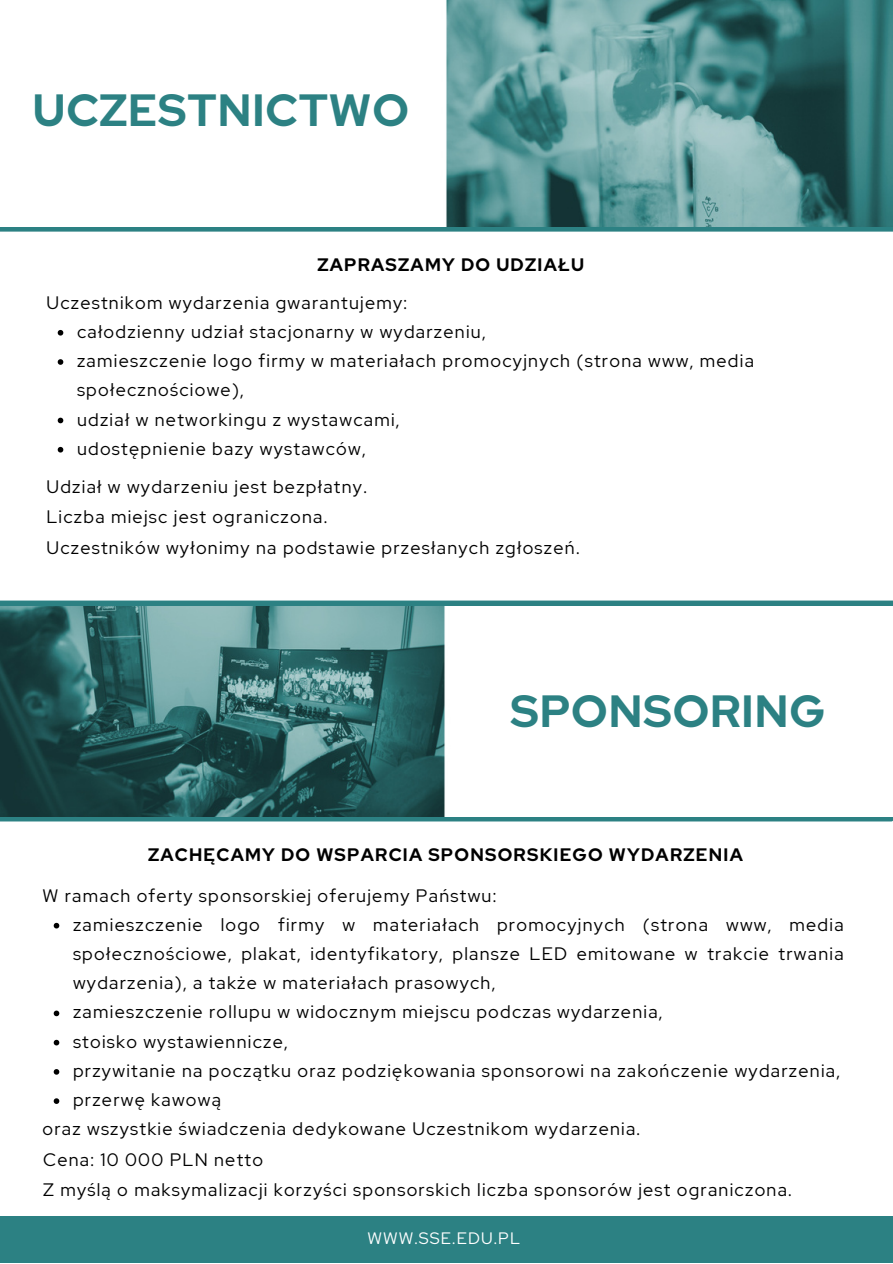
<style>
.page{position:relative;width:893px;height:1264px;background:#fff}
.page>*{position:absolute;margin:0;border:0;box-sizing:border-box;transform-origin:0 0}
.t1{font:700 45px "Red Hat Display";letter-spacing:.02em;color:#2c8183}
.t2{font:18px/29.2px "Red Hat Display";letter-spacing:.07em;color:#000;text-align:justify}
.t3{font:700 18px "Red Hat Display";letter-spacing:.07em;color:#000}
.t4{font:16.5px "Red Hat Display";letter-spacing:.07em;color:#fff}
</style>
<div class="page">
<div style="left:0;top:1215px;width:892px;height:47px;background:#2c8183"></div>
<svg style="left:0;top:226px;width:892px;height:6px;background:#4e9495"></svg>
<svg style="left:0;top:816px;width:892px;height:5px;background:#3f8789"></svg>
<svg style="left:0;top:600px;width:892px;height:7px;background:#509697"></svg>
<img style="left:446px;top:0;width:446px;height:226px">
<img style="left:0;top:607px;width:445px;height:209px">
<svg style="left:54px;top:922px;width:5px;height:6px"></svg>
<svg style="left:54px;top:1010px;width:5px;height:6px"></svg>
<svg style="left:54px;top:1039px;width:5px;height:6px"></svg>
<svg style="left:54px;top:1069px;width:5px;height:5px"></svg>
<svg style="left:54px;top:1098px;width:5px;height:5px"></svg>
<svg style="left:58px;top:330px;width:5px;height:5px"></svg>
<svg style="left:58px;top:359px;width:5px;height:6px"></svg>
<svg style="left:58px;top:417px;width:5px;height:6px"></svg>
<svg style="left:58px;top:447px;width:5px;height:5px"></svg>
<p class="t1" style="left:33px;top:80px;width:377px">UCZESTNICTWO</p>
<p class="t3" style="left:317px;top:252px;width:268px">ZAPRASZAMY DO UDZIAŁU</p>
<p class="t2" style="left:46px;top:287px;width:362px">Uczestnikom wydarzenia gwarantujemy:</p>
<p class="t2" style="left:77px;top:317px;width:410px">całodzienny udział stacjonarny w wydarzeniu,</p>
<p class="t2" style="left:77px;top:346px;width:678px">zamieszczenie logo firmy w materiałach promocyjnych (strona www, media społecznościowe),</p>
<p class="t2" style="left:77px;top:404px;width:324px">udział w networkingu z wystawcami,</p>
<p class="t2" style="left:77px;top:434px;width:290px">udostępnienie bazy wystawców,</p>
<p class="t2" style="left:46px;top:472px;width:322px">Udział w wydarzeniu jest bezpłatny.</p>
<p class="t2" style="left:46px;top:502px;width:282px">Liczba miejsc jest ograniczona.</p>
<p class="t2" style="left:46px;top:532px;width:534px">Uczestników wyłonimy na podstawie przesłanych zgłoszeń.</p>
<p class="t1" style="left:510px;top:681px;width:316px">SPONSORING</p>
<p class="t3" style="left:148px;top:843px;width:596px">ZACHĘCAMY DO WSPARCIA SPONSORSKIEGO WYDARZENIA</p>
<p class="t2" style="left:42px;top:880px;width:455px">W ramach oferty sponsorskiej oferujemy Państwu:</p>
<p class="t2" style="left:73px;top:909px;width:772px">zamieszczenie logo firmy w materiałach promocyjnych (strona www, media społecznościowe, plakat, identyfikatory, plansze LED emitowane w trakcie trwania wydarzenia), a także w materiałach prasowych,</p>
<p class="t2" style="left:73px;top:997px;width:591px">zamieszczenie rollupu w widocznym miejscu podczas wydarzenia,</p>
<p class="t2" style="left:73px;top:1026px;width:216px">stoisko wystawiennicze,</p>
<p class="t2" style="left:73px;top:1055px;width:768px">przywitanie na początku oraz podziękowania sponsorowi na zakończenie wydarzenia,</p>
<p class="t2" style="left:73px;top:1085px;width:149px">przerwę kawową</p>
<p class="t2" style="left:42px;top:1114px;width:599px">oraz wszystkie świadczenia dedykowane Uczestnikom wydarzenia.</p>
<p class="t2" style="left:43px;top:1144px;width:221px">Cena: 10 000 PLN netto</p>
<p class="t2" style="left:43px;top:1175px;width:750px">Z myślą o maksymalizacji korzyści sponsorskich liczba sponsorów jest ograniczona.</p>
<p class="t4" style="left:367px;top:1226px;width:154px">WWW.SSE.EDU.PL</p>
</div>
